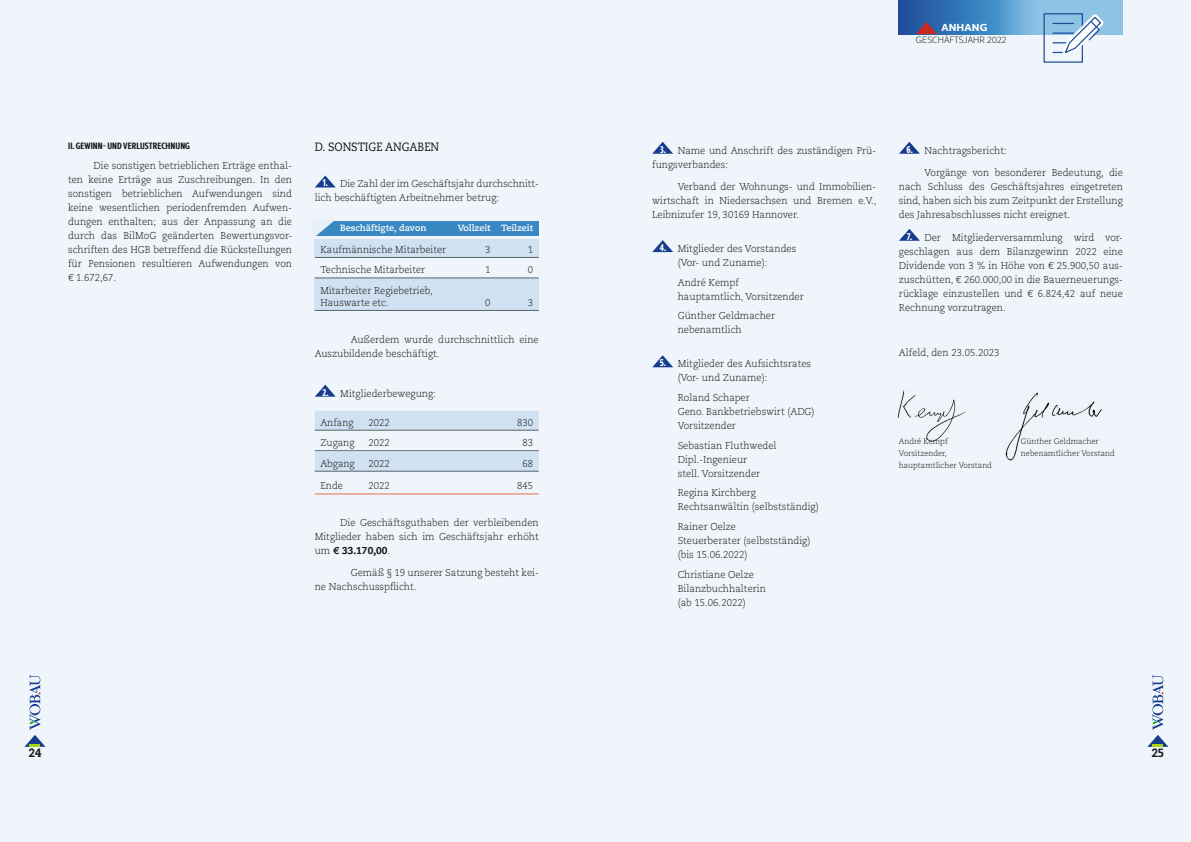
<style>
.page{position:relative;width:1191px;height:842px;background:#eff5fb}
.page>*{position:absolute;margin:0;border:0;box-sizing:border-box;transform-origin:0 0}
.t1{font:12px "Caecilia LT Pro 55 Roman";color:#131413;scale:.9 1}
.t2{font:800 12px "Caecilia LT Pro 85";color:#131413;scale:.88 1}
.t3{font:300 10px/14px "Caecilia LT Pro 45";color:#131413;scale:.96 1}
.t4{font:300 10px/12px "Caecilia LT Pro 45";color:#131413;scale:.95 1}
.t5{font:800 10px "Caecilia LT Pro 85";color:#131413;scale:.96 1}
.t6{font:700 10px "Interval Next Wide";letter-spacing:.01em;color:#fff}
.t7{font:700 9px "Caecilia LT Pro 75";color:#fff}
.t8{font:700 9px "Interval Next Cond";letter-spacing:.01em;color:#131413}
.t9{font:9px "Interval Next Li";letter-spacing:.01em;color:#131413}
.t10{font:300 8px "Caecilia LT Pro 45";color:#131413;scale:.96 1}
.s1{font-family:"Interval Next Cond";font-weight:900;color:#fff}
.s2{font-family:"Caecilia LT Pro 45";font-weight:300}
</style>
<div class="page">
<img style="left:897px;top:390px;width:70px;height:52px">
<img style="left:1005px;top:392px;width:97px;height:69px">
<div style="left:315px;top:411px;width:224px;height:19px;background:#d0e2f2"></div>
<hr style="left:315px;top:430px;width:224px;height:1px;background:#566368">
<hr style="left:315px;top:450px;width:224px;height:1px;background:#566368">
<div style="left:315px;top:452px;width:224px;height:19px;background:#d0e2f2"></div>
<hr style="left:315px;top:471px;width:224px;height:1px;background:#566368">
<hr style="left:315px;top:493px;width:224px;height:1px;background:#e16e50">
<svg style="left:315px;top:385px;width:21px;height:12px"></svg>
<svg style="left:652px;top:142px;width:21px;height:12px"></svg>
<svg style="left:652px;top:240px;width:21px;height:12px"></svg>
<svg style="left:652px;top:355px;width:21px;height:12px"></svg>
<svg style="left:899px;top:142px;width:21px;height:12px"></svg>
<svg style="left:899px;top:229px;width:21px;height:12px"></svg>
<div style="left:315px;top:240px;width:224px;height:17px;background:#d0e2f2"></div>
<div style="left:315px;top:278px;width:224px;height:32px;background:#d0e2f2"></div>
<hr style="left:315px;top:257px;width:224px;height:1px;background:#566368">
<hr style="left:315px;top:278px;width:224px;height:1px;background:#566368">
<hr style="left:315px;top:310px;width:224px;height:1px;background:#566368">
<div style="left:315px;top:221px;width:224px;height:14px;background:#3988c4"></div>
<svg style="left:315px;top:221px;width:19px;height:15px"></svg>
<svg style="left:315px;top:175px;width:21px;height:12px"></svg>
<svg style="left:899px;top:0;width:224px;height:34px;background:#5795c9"></svg>
<svg style="left:916px;top:22px;width:21px;height:12px"></svg>
<div style="left:1043px;top:13px;width:40px;height:50px;border:1px solid #214d9d"></div>
<svg style="left:1053px;top:14px;width:50px;height:41px"></svg>
<svg style="left:24px;top:675px;width:21px;height:72px"></svg>
<svg style="left:1147px;top:675px;width:21px;height:72px"></svg>
<p class="t8" style="left:68px;top:140px;width:123px">II. GEWINN- UND VERLUSTRECHNUNG</p>
<p class="t3" style="left:68px;top:158px;width:235px;text-align:justify;text-indent:26px">Die sonstigen betrieblichen Erträge enthal&shy;ten keine Erträge aus Zuschreibungen. In den sonstigen betrieblichen Aufwendungen sind keine wesentlichen periodenfremden Aufwen&shy;dungen enthalten; aus der Anpassung an die durch das BilMoG geänderten Bewertungsvor&shy;schriften des HGB betreffend die Rückstellungen für Pensionen resultieren Aufwendungen von € 1.672,67.</p>
<p class="t1" style="left:315px;top:139px;width:140px">D. SONSTIGE ANGABEN</p>
<p class="t3" style="left:315px;top:177px;width:235px;text-indent:8px"><span class="s1">1.</span> Die Zahl der im Geschäftsjahr durchschnitt&shy;lich beschäftigten Arbeitnehmer betrug:</p>
<p class="t7" style="left:340px;top:222px;width:88px">Beschäftigte, davon</p>
<p class="t7" style="left:458px;top:222px;width:77px">Vollzeit Teilzeit</p>
<p class="t4" style="left:320px;top:243px;width:134px">Kaufmännische Mitarbeiter</p>
<p class="t4" style="left:485px;top:243px;width:7px">3</p>
<p class="t4" style="left:528px;top:243px;width:7px">1</p>
<p class="t4" style="left:320px;top:264px;width:112px">Technische Mitarbeiter</p>
<p class="t4" style="left:485px;top:264px;width:7px">1</p>
<p class="t4" style="left:528px;top:264px;width:7px">0</p>
<p class="t4" style="left:320px;top:284px;width:120px">Mitarbeiter Regiebetrieb,<br>Hauswarte etc.</p>
<p class="t4" style="left:485px;top:296px;width:7px">0</p>
<p class="t4" style="left:528px;top:296px;width:7px">3</p>
<p class="t3" style="left:315px;top:332px;width:235px;text-indent:36px">Außerdem wurde durchschnittlich eine<br>Auszubildende beschäftigt.</p>
<p class="t3" style="left:322px;top:386px;width:120px"><span class="s1">2.</span> Mitgliederbewegung:</p>
<p class="t4" style="left:320px;top:416px;width:36px">Anfang</p>
<p class="t4" style="left:369px;top:416px;width:24px">2022</p>
<p class="t4" style="left:517px;top:416px;width:18px">830</p>
<p class="t4" style="left:320px;top:437px;width:37px">Zugang</p>
<p class="t4" style="left:369px;top:437px;width:24px">2022</p>
<p class="t4" style="left:522px;top:437px;width:13px">83</p>
<p class="t4" style="left:320px;top:457px;width:37px">Abgang</p>
<p class="t4" style="left:369px;top:457px;width:24px">2022</p>
<p class="t4" style="left:522px;top:457px;width:13px">68</p>
<p class="t4" style="left:320px;top:480px;width:25px">Ende</p>
<p class="t4" style="left:369px;top:480px;width:24px">2022</p>
<p class="t4" style="left:517px;top:480px;width:18px">845</p>
<p class="t3" style="left:315px;top:515px;width:235px;text-align:right">Die Geschäftsguthaben der verbleibenden<br>Mitglieder haben sich im Geschäftsjahr erhöht</p>
<p class="t5" style="left:315px;top:543px;width:80px"><span class="s2">um</span> € 33.170,00<span class="s2">.</span></p>
<p class="t3" style="left:315px;top:566px;width:235px;text-indent:36px">Gemäß § 19 unserer Satzung besteht kei&shy;ne Nachschusspflicht.</p>
<p class="t6" style="left:941px;top:20px;width:47px">ANHANG</p>
<p class="t9" style="left:916px;top:34px;width:92px">GESCHÄFTSJAHR 2022</p>
<p class="t3" style="left:652px;top:143px;width:235px;text-indent:8px"><span class="s1">3.</span> Name und Anschrift des zuständigen Prü&shy;fungsverbandes:</p>
<p class="t3" style="left:652px;top:180px;width:235px;text-align:justify;text-indent:26px">Verband der Wohnungs- und Immobilien&shy;wirtschaft in Niedersachsen und Bremen e.V., Leibnizufer 19, 30169 Hannover.</p>
<p class="t3" style="left:677px;top:241px;width:125px;text-indent:-18px"><span class="s1">4.</span> Mitglieder des Vorstandes (Vor- und Zuname):</p>
<p class="t3" style="left:677px;top:275px;width:133px">André Kempf hauptamtlich, Vorsitzender</p>
<p class="t3" style="left:677px;top:309px;width:103px">Günther Geldmacher nebenamtlich</p>
<p class="t3" style="left:677px;top:357px;width:141px;text-indent:-18px"><span class="s1">5.</span> Mitglieder des Aufsichtsrates (Vor- und Zuname):</p>
<p class="t3" style="left:677px;top:390px;width:144px">Roland Schaper<br>Geno. Bankbetriebswirt (ADG)<br>Vorsitzender</p>
<p class="t3" style="left:677px;top:438px;width:104px">Sebastian Fluthwedel<br>Dipl.-Ingenieur<br>stell. Vorsitzender</p>
<p class="t3" style="left:677px;top:486px;width:148px">Regina Kirchberg<br>Rechtsanwältin (selbstständig)</p>
<p class="t3" style="left:677px;top:519px;width:140px">Rainer Oelze<br>Steuerberater (selbstständig) (bis 15.06.2022)</p>
<p class="t3" style="left:677px;top:567px;width:93px">Christiane Oelze<br>Bilanzbuchhalterin (ab 15.06.2022)</p>
<p class="t3" style="left:906px;top:143px;width:106px"><span class="s1">6.</span> Nachtragsbericht:</p>
<p class="t3" style="left:899px;top:166px;width:235px;text-align:justify;text-indent:26px">Vorgänge von besonderer Bedeutung, die nach Schluss des Geschäftsjahres eingetreten sind, haben sich bis zum Zeitpunkt der Erstellung des Jahresabschlusses nicht ereignet.</p>
<p class="t3" style="left:899px;top:230px;width:235px;text-align:justify;text-indent:8px"><span class="s1">7.</span> Der Mitgliederversammlung wird vor&shy;geschlagen aus dem Bilanzgewinn 2022 eine Dividende von 3 % in Höhe von € 25.900,50 aus&shy;zuschütten, € 260.000,00 in die Bauerneuerungs&shy;rücklage einzustellen und € 6.824,42 auf neue Rechnung vorzutragen.</p>
<p class="t3" style="left:899px;top:345px;width:106px">Alfeld, den 23.05.2023</p>
<p class="t10" style="left:899px;top:436px;width:52px">André Kempf</p>
<p class="t10" style="left:1021px;top:436px;width:83px">Günther Geldmacher</p>
<p class="t10" style="left:899px;top:448px;width:52px">Vorsitzender,</p>
<p class="t10" style="left:1021px;top:448px;width:99px">nebenamtlicher Vorstand</p>
<p class="t10" style="left:899px;top:460px;width:98px">hauptamtlicher Vorstand</p>
<p class="t2" style="left:29px;top:744px;width:16px">24</p>
<p class="t2" style="left:1151px;top:744px;width:16px">25</p>
</div>
